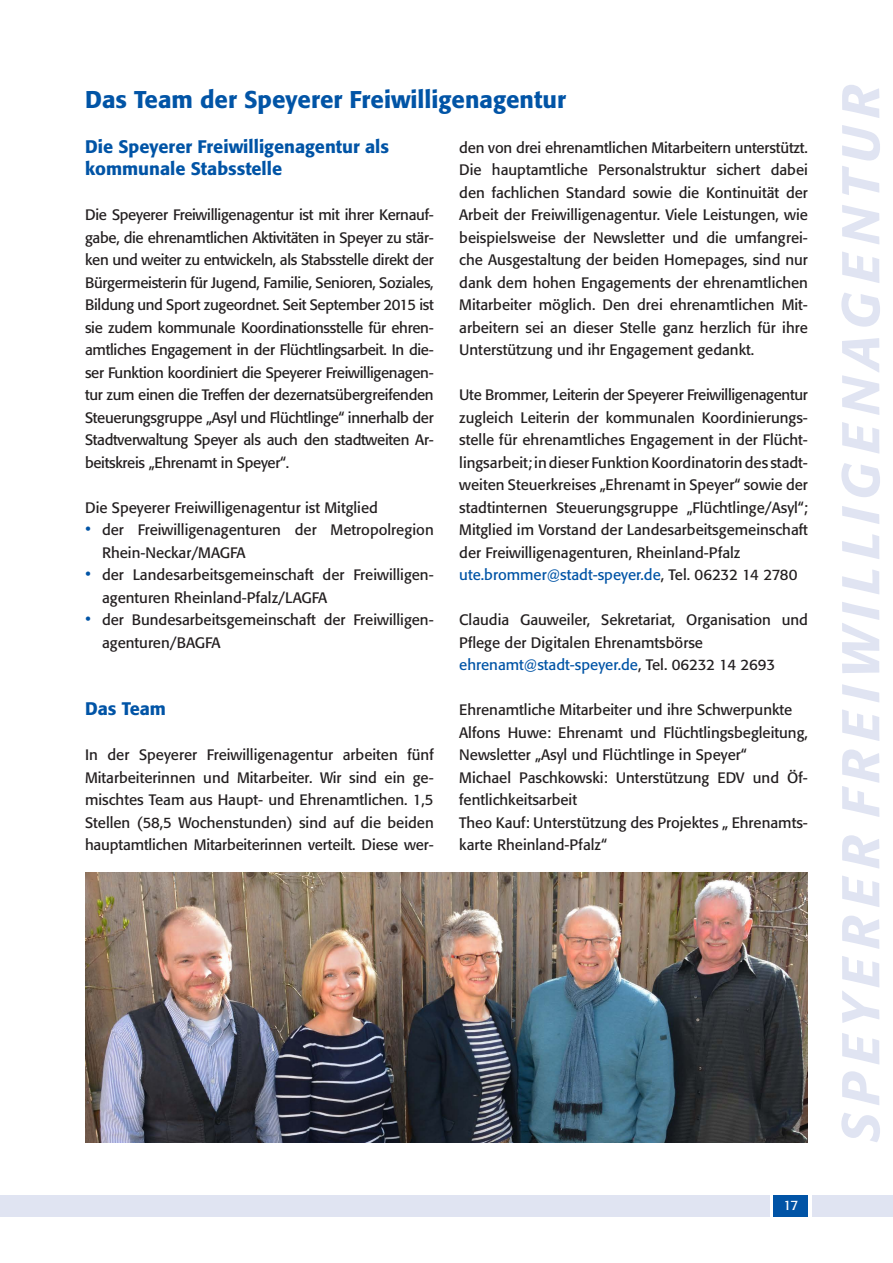
<style>
.page{position:relative;width:893px;height:1263px;background:#fff}
.page>*{position:absolute;margin:0;border:0;box-sizing:border-box;transform-origin:0 0}
.t1{font:italic 500 52.5px "Formata";letter-spacing:.16em;color:#e0e4f2}
.t2{font:500 24px "Formata";color:#0154a6}
.t3{font:500 18px/22.5px "Formata";color:#0154a6}
.t4{font:15px/22.5px "Formata";color:#231f20}
.t5{font:13.5px "Formata";color:#fff}
.s1{font-weight:300;font-size:18px;color:#0154a6}
.s2{color:#0154a6}
</style>
<div class="page">
<div style="left:0;top:1195px;width:770px;height:21px;background:#e0e4f2"></div>
<div style="left:812px;top:1195px;width:81px;height:21px;background:#e0e4f2"></div>
<div style="left:774px;top:1195px;width:34px;height:21px;background:#0154a6"></div>
<img style="left:85px;top:873px;width:723px;height:270px">
<h2 class="t2" style="left:85px;top:84px;width:482px">Das Team der Speyerer Freiwilligenagentur</h2>
<p class="t3" style="left:85px;top:135px;width:306px">Die Speyerer Freiwilligenagentur als kommunale Stabsstelle</p>
<p class="t4" style="left:85px;top:203px;width:350px;text-align:justify">Die Speyerer Freiwilligenagentur ist mit ihrer Kernauf&shy;gabe, die ehrenamtlichen Aktivitäten in Speyer zu stär&shy;ken und weiter zu entwickeln, als Stabsstelle direkt der Bürgermeisterin für Jugend, Familie, Senioren, Soziales, Bildung und Sport zugeordnet. Seit September 2015 ist sie zudem kommunale Koordinationsstelle für ehren&shy;amtliches Engagement in der Flüchtlingsarbeit. In die&shy;ser Funktion koordiniert die Speyerer Freiwilligenagen&shy;tur zum einen die Treffen der dezernatsübergreifenden Steuerungsgruppe „Asyl und Flüchtlinge“ innerhalb der Stadtverwaltung Speyer als auch den stadtweiten Ar&shy;beitskreis „Ehrenamt in Speyer“.</p>
<p class="t4" style="left:85px;top:496px;width:294px">Die Speyerer Freiwilligenagentur ist Mitglied</p>
<p class="t4" style="left:102px;top:518px;width:333px;text-indent:-17px"><span class="s1">•</span> der Freiwilligenagenturen der Metropolregion<br>Rhein-Neckar/MAGFA</p>
<p class="t4" style="left:102px;top:563px;width:333px;text-indent:-17px"><span class="s1">•</span> der Landesarbeitsgemeinschaft der Freiwilligen&shy;agenturen Rheinland-Pfalz/LAGFA</p>
<p class="t4" style="left:102px;top:608px;width:333px;text-indent:-17px"><span class="s1">•</span> der Bundesarbeitsgemeinschaft der Freiwilligen&shy;agenturen/BAGFA</p>
<p class="t3" style="left:85px;top:697px;width:83px">Das Team</p>
<p class="t4" style="left:85px;top:743px;width:350px;text-align:justify">In der Speyerer Freiwilligenagentur arbeiten fünf Mitarbeiterinnen und Mitarbeiter. Wir sind ein ge&shy;mischtes Team aus Haupt- und Ehrenamtlichen. 1,5<br>Stellen (58,5 Wochenstunden) sind auf die beiden hauptamtlichen Mitarbeiterinnen verteilt. Diese wer-</p>
<p class="t4" style="left:459px;top:136px;width:350px;text-align:justify">den von drei ehrenamtlichen Mitarbeitern unterstützt.<br>Die hauptamtliche Personalstruktur sichert dabei den fachlichen Standard sowie die Kontinuität der Arbeit der Freiwilligenagentur. Viele Leistungen, wie beispielsweise der Newsletter und die umfangrei&shy;che Ausgestaltung der beiden Homepages, sind nur dank dem hohen Engagements der ehrenamtlichen Mitarbeiter möglich. Den drei ehrenamtlichen Mit&shy;arbeitern sei an dieser Stelle ganz herzlich für ihre Unterstützung und ihr Engagement gedankt.</p>
<p class="t4" style="left:459px;top:383px;width:350px">Ute Brommer, Leiterin der Speyerer Freiwilligenagentur zugleich Leiterin der kommunalen Koordinierungs&shy;stelle für ehrenamtliches Engagement in der Flücht&shy;lingsarbeit; in dieser Funktion Koordinatorin des stadt&shy;weiten Steuerkreises „Ehrenamt in Speyer“ sowie der stadtinternen Steuerungsgruppe „Flüchtlinge/Asyl“; Mitglied im Vorstand der Landesarbeitsgemeinschaft der Freiwilligenagenturen, Rheinland-Pfalz <span class="s2">ute.brommer@stadt-speyer.de</span>, Tel. 06232 14 2780</p>
<p class="t4" style="left:459px;top:608px;width:350px">Claudia Gauweiler, Sekretariat, Organisation und<br>Pflege der Digitalen Ehrenamtsbörse <span class="s2">ehrenamt@stadt-speyer.de</span>, Tel. 06232 14 2693</p>
<p class="t4" style="left:459px;top:698px;width:350px">Ehrenamtliche Mitarbeiter und ihre Schwerpunkte Alfons Huwe: Ehrenamt und Flüchtlingsbegleitung, Newsletter „Asyl und Flüchtlinge in Speyer“<br>Michael Paschkowski: Unterstützung EDV und Öf&shy;fentlichkeitsarbeit<br>Theo Kauf: Unterstützung des Projektes „ Ehrenamts&shy;karte Rheinland-Pfalz“</p>
<p class="t5" style="left:783px;top:1197px;width:17px">17</p>
<h1 class="t1" style="left:828px;top:1143px;width:1059px;rotate:-90deg">SPEYERER FREIWILLIGENAGENTUR</h1>
</div>
